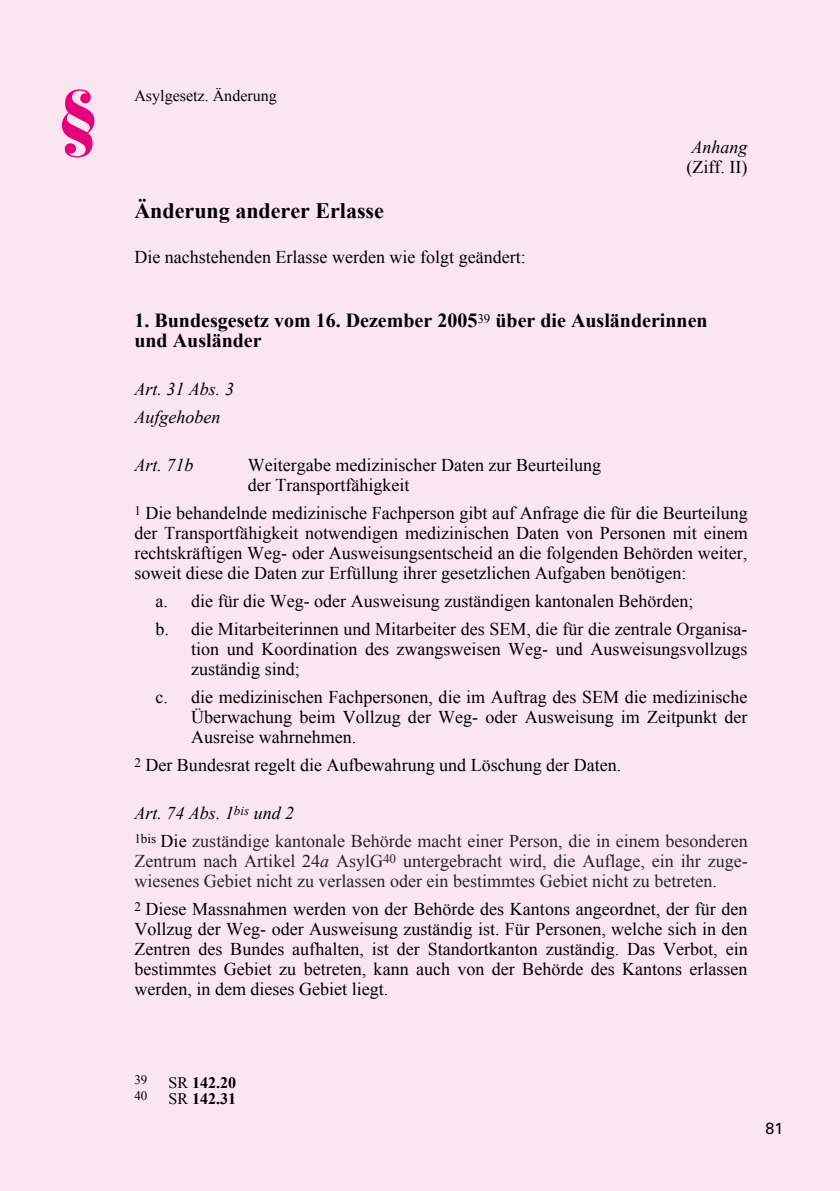
<style>
.page{position:relative;width:840px;height:1191px;background:#fff}
.page>*{position:absolute;margin:0;border:0;box-sizing:border-box;transform-origin:0 0}
.t1{font:900 70px "Bauer Bodoni";color:#e5007c}
.t2{font:700 22px "Times New Roman";color:#000}
.t3{font:700 20px/20px "Times New Roman";color:#000}
.t4{font:18px/20px "Times New Roman";color:#000;text-align:justify}
.t5{font:18px/20px "Times New Roman";color:#262424;text-align:justify}
.t6{font:italic 18px "Times New Roman";color:#000}
.t7{font:16px "Times New Roman";color:#000}
.t8{font:700 16px "Times New Roman";color:#000}
.t9{font:16px "Univers";color:#000}
.t10{font:13px/16px "Times New Roman";color:#000}
.s1{font-style:italic}
.s2{color:#000}
.s3{font-weight:400}
</style>
<div class="page">
<div style="left:0;top:0;width:839px;height:1191px;background:#fbe5f0"></div>
<h1 class="t1" style="left:57px;top:73px;width:44px">§</h1>
<p class="t7" style="left:134px;top:85px;width:144px">Asylgesetz. Änderung</p>
<h2 class="t2" style="left:134px;top:196px;width:251px">Änderung anderer Erlasse</h2>
<p class="t4" style="left:134px;top:247px;width:392px">Die nachstehenden Erlasse werden wie folgt geändert:</p>
<p class="t4" style="left:686px;top:137px;width:62px"><span class="s1">Anhang </span>(Ziff. II)</p>
<h2 class="t3" style="left:134px;top:310px;width:574px">1. Bundesgesetz vom 16. Dezember 2005<sup>39</sup> über die Ausländerinnen und Ausländer</h2>
<h3 class="t6" style="left:134px;top:376px;width:101px">Art. 31 Abs. 3</h3>
<p class="t6" style="left:134px;top:404px;width:87px">Aufgehoben</p>
<h3 class="t6" style="left:134px;top:452px;width:61px">Art. 71b</h3>
<h3 class="t4" style="left:248px;top:455px;width:354px">Weitergabe medizinischer Daten zur Beurteilung der Transportfähigkeit</h3>
<p class="t4" style="left:134px;top:502px;width:614px"><sup>1</sup> Die behandelnde medizinische Fachperson gibt auf Anfrage die für die Beurteilung der Transportfähigkeit notwendigen medizinischen Daten von Personen mit einem rechtskräftigen Weg- oder Ausweisungsentscheid an die folgenden Behörden weiter, soweit diese die Daten zur Erfüllung ihrer gesetzlichen Aufgaben benötigen:</p>
<p class="t4" style="left:155px;top:590px;width:539px">a. die für die Weg- oder Ausweisung zuständigen kantonalen Behörden;</p>
<p class="t4" style="left:191px;top:618px;width:557px;text-indent:-36px">b. die Mitarbeiterinnen und Mitarbeiter des SEM, die für die zentrale Organisa&shy;tion und Koordination des zwangsweisen Weg- und Ausweisungsvollzugs zuständig sind;</p>
<p class="t4" style="left:191px;top:686px;width:557px;text-indent:-36px">c. die medizinischen Fachpersonen, die im Auftrag des SEM die medizinische Überwachung beim Vollzug der Weg- oder Ausweisung im Zeitpunkt der Ausreise wahrnehmen.</p>
<p class="t4" style="left:134px;top:754px;width:488px"><sup>2</sup> Der Bundesrat regelt die Aufbewahrung und Löschung der Daten.</p>
<h3 class="t6" style="left:134px;top:800px;width:161px">Art. 74 Abs. 1<sup>bis</sup> und 2</h3>
<p class="t5" style="left:134px;top:830px;width:614px"><sup>1bis</sup> <span class="s2">Die</span> zuständige kantonale Behörde macht einer Person, die in einem besonderen Zentrum nach Artikel 24<span class="s1">a</span> AsylG<sup>40</sup> untergebracht wird, die Auflage, ein ihr zuge&shy;wiesenes Gebiet nicht zu verlassen oder ein bestimmtes Gebiet nicht zu betreten.</p>
<p class="t4" style="left:134px;top:898px;width:614px"><sup>2</sup> Diese Massnahmen werden von der Behörde des Kantons angeordnet, der für den Vollzug der Weg- oder Ausweisung zuständig ist. Für Personen, welche sich in den Zentren des Bundes aufhalten, ist der Standortkanton zuständig. Das Verbot, ein bestimmtes Gebiet zu betreten, kann auch von der Behörde des Kantons erlassen werden, in dem dieses Gebiet liegt.</p>
<p class="t10" style="left:134px;top:1071px;width:15px">39<br>40</p>
<h2 class="t8" style="left:168px;top:1071px;width:69px"><span class="s3">SR</span> 142.20</h2>
<p class="t8" style="left:168px;top:1087px;width:69px"><span class="s3">SR</span> 142.31</p>
<p class="t9" style="left:765px;top:1119px;width:19px">81</p>
</div>
